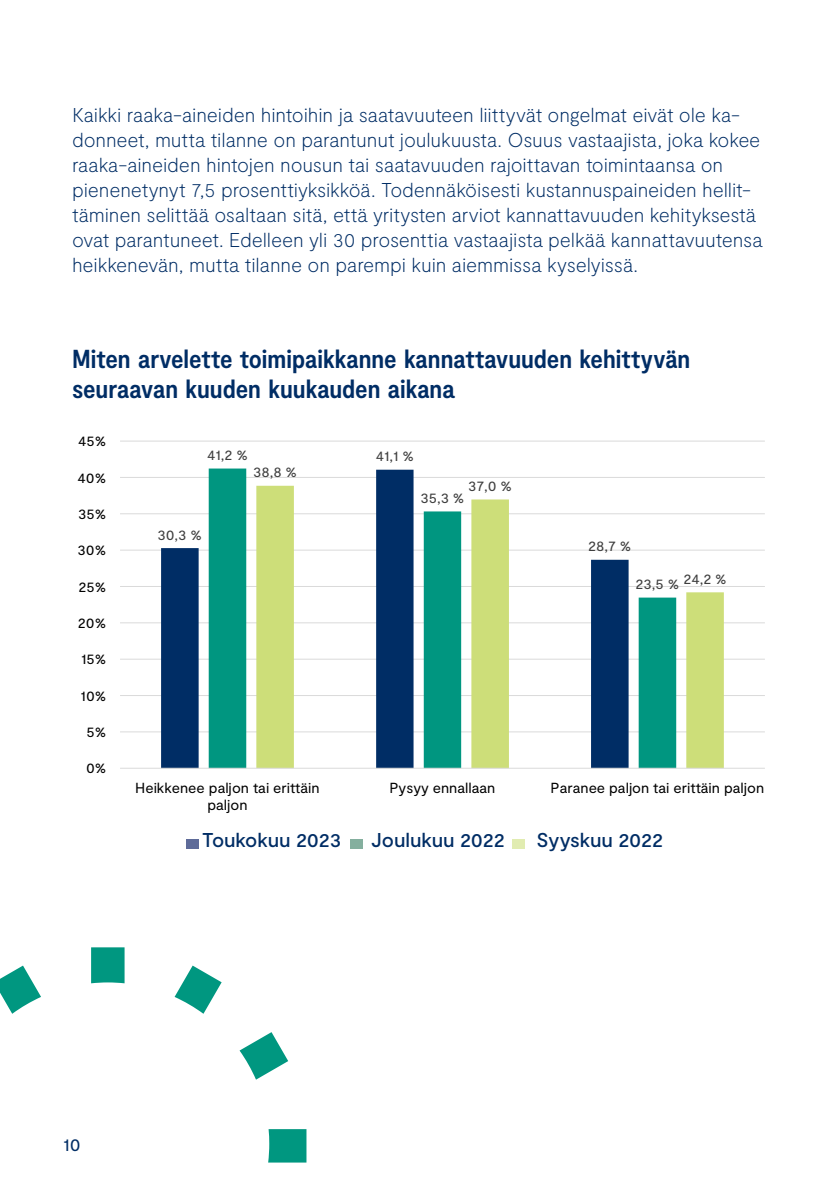
<style>
.page{position:relative;width:840px;height:1191px;background:#fff}
.page>*{position:absolute;margin:0;border:0;box-sizing:border-box;transform-origin:0 0}
.t1{font:700 condensed 26px/30px "Moderat";color:#002d65}
.t2{font:100 20px/25px "Moderat";letter-spacing:-.01em;color:#002d65}
.t3{font:500 20px "Moderat";letter-spacing:-.005em;color:#002d65}
.t4{font:18px "Moderat";color:#002d65}
.t5{font:14.6px/17.6px "Moderat";color:#000;text-align:center}
.t6{font:14.6px "Moderat";color:#3e3e3e}
</style>
<div class="page">
<svg style="left:0;top:965px;width:41px;height:48px"></svg>
<svg style="left:239px;top:1032px;width:49px;height:47px"></svg>
<svg style="left:174px;top:965px;width:47px;height:48px"></svg>
<svg style="left:91px;top:947px;width:33px;height:36px"></svg>
<svg style="left:268px;top:1129px;width:38px;height:33px"></svg>
<div style="left:186px;top:838px;width:12px;height:10px;background:#5e6b99"></div>
<div style="left:350px;top:838px;width:12px;height:10px;background:#84af9e"></div>
<div style="left:512px;top:838px;width:12px;height:10px;background:#e1ecb1"></div>
<svg style="left:120px;top:440px;width:645px;height:329px"></svg>
<p class="t2" style="left:72px;top:103px;width:691px">Kaikki raaka-aineiden hintoihin ja saatavuuteen liittyvät ongelmat eivät ole ka&shy;donneet, mutta tilanne on parantunut joulukuusta. Osuus vastaajista, joka kokee raaka-aineiden hintojen nousun tai saatavuuden rajoittavan toimintaansa on pienenetynyt 7,5 prosenttiyksikköä. Todennäköisesti kustannuspaineiden hellit&shy;täminen selittää osaltaan sitä, että yritysten arviot kannattavuuden kehityksestä ovat parantuneet. Edelleen yli 30 prosenttia vastaajista pelkää kannattavuutensa heikkenevän, mutta tilanne on parempi kuin aiemmissa kyselyissä.</p>
<h1 class="t1" style="left:72px;top:345px;width:619px">Miten arvelette toimipaikkanne kannattavuuden kehittyvän seuraavan kuuden kuukauden aikana</h1>
<p class="t5" style="left:78px;top:433px;width:30px">45%</p>
<p class="t5" style="left:78px;top:469px;width:30px">40%</p>
<p class="t5" style="left:78px;top:505px;width:30px">35%</p>
<p class="t5" style="left:78px;top:542px;width:30px">30%</p>
<p class="t5" style="left:78px;top:578px;width:29px">25%</p>
<p class="t5" style="left:78px;top:614px;width:30px">20%</p>
<p class="t5" style="left:81px;top:651px;width:27px">15%</p>
<p class="t5" style="left:81px;top:687px;width:27px">10%</p>
<p class="t5" style="left:86px;top:723px;width:21px">5%</p>
<p class="t5" style="left:86px;top:760px;width:22px">0%</p>
<p class="t6" style="left:207px;top:446px;width:42px">41,2 %</p>
<p class="t6" style="left:157px;top:526px;width:46px">30,3 %</p>
<p class="t6" style="left:253px;top:464px;width:46px">38,8 %</p>
<p class="t6" style="left:375px;top:448px;width:40px">41,1 %</p>
<p class="t6" style="left:468px;top:477px;width:46px">37,0 %</p>
<p class="t6" style="left:420px;top:489px;width:46px">35,3 %</p>
<p class="t6" style="left:588px;top:538px;width:45px">28,7 %</p>
<p class="t6" style="left:683px;top:570px;width:45px">24,2 %</p>
<p class="t6" style="left:635px;top:575px;width:45px">23,5 %</p>
<p class="t5" style="left:135px;top:779px;width:186px">Heikkenee paljon tai erittäin paljon</p>
<p class="t5" style="left:389px;top:779px;width:107px">Pysyy ennallaan</p>
<p class="t5" style="left:550px;top:779px;width:215px">Paranee paljon tai erittäin paljon</p>
<p class="t3" style="left:202px;top:828px;width:140px">Toukokuu 2023</p>
<p class="t3" style="left:371px;top:828px;width:135px">Joulukuu 2022</p>
<p class="t3" style="left:536px;top:828px;width:128px">Syyskuu 2022</p>
<p class="t4" style="left:63px;top:1134px;width:19px">10</p>
</div>
